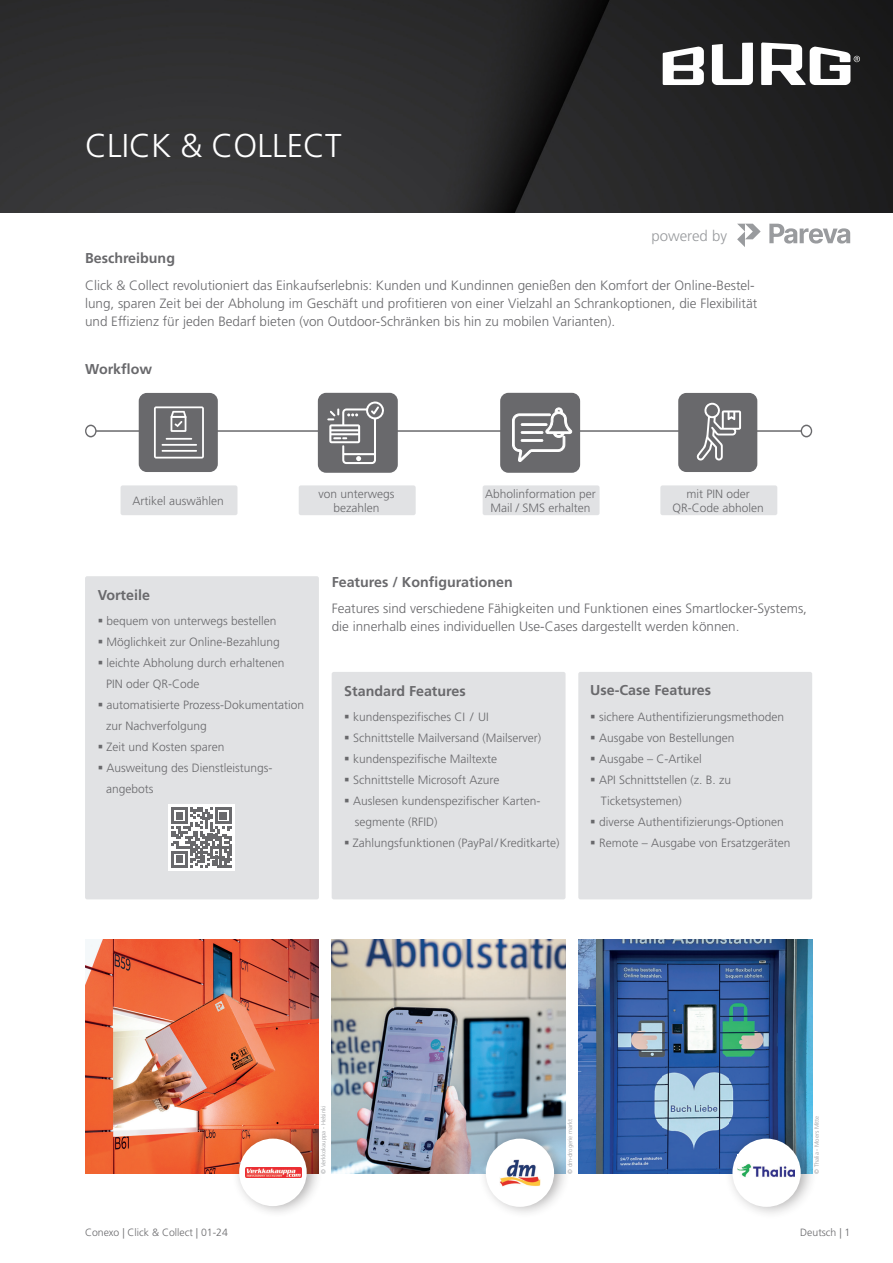
<style>
.page{position:relative;width:893px;height:1263px;background:#fff}
.page>*{position:absolute;margin:0;border:0;box-sizing:border-box;transform-origin:0 0}
.t1{font:300 33px "Frutiger LT Std";color:#fff}
.t2{font:300 15px "Frutiger LT Std";color:#999b9e}
.t3{font:700 14.25px "Frutiger LT Std";color:#69696c}
.t4{font:300 13.5px/18px "Frutiger LT Std";color:#69696c}
.t5{font:300 12px "Frutiger LT Std";color:#69696c}
.t6{font:300 10.5px "Frutiger LT Std";color:#69696c}
.t7{font:300 6px "Frutiger LT Std";color:#999b9e}
</style>
<div class="page">
<img style="left:0;top:0;width:893px;height:213px">
<svg style="left:712px;top:43px;width:41px;height:42px"></svg>
<svg style="left:663px;top:46px;width:41px;height:39px"></svg>
<svg style="left:761px;top:43px;width:99px;height:42px"></svg>
<svg style="left:737px;top:224px;width:24px;height:23px"></svg>
<svg style="left:769px;top:224px;width:81px;height:20px"></svg>
<div style="left:332px;top:672px;width:234px;height:227px;background:#e1e2e4;border-radius:2px"></div>
<hr style="left:91px;top:430px;width:716px;height:2px;background:#69696c">
<svg style="left:85px;top:425px;width:12px;height:12px"></svg>
<svg style="left:801px;top:425px;width:11px;height:12px"></svg>
<div style="left:139px;top:393px;width:79px;height:79px;background:#69696c;border-radius:8px"></div>
<svg style="left:154px;top:406px;width:50px;height:52px"></svg>
<hr style="left:166px;top:438px;width:26px;height:2px;background:#fff">
<div style="left:678px;top:393px;width:79px;height:79px;background:#69696c;border-radius:8px"></div>
<svg style="left:696px;top:403px;width:45px;height:58px"></svg>
<div style="left:578px;top:672px;width:234px;height:227px;background:#e1e2e4;border-radius:2px"></div>
<div style="left:121px;top:485px;width:116px;height:30px;background:#e1e2e4;border-radius:2px"></div>
<div style="left:299px;top:485px;width:117px;height:30px;background:#e1e2e4;border-radius:2px"></div>
<div style="left:483px;top:485px;width:117px;height:30px;background:#e1e2e4;border-radius:2px"></div>
<div style="left:660px;top:485px;width:117px;height:30px;background:#e1e2e4;border-radius:2px"></div>
<div style="left:85px;top:576px;width:234px;height:323px;background:#e1e2e4;border-radius:2px"></div>
<div style="left:168px;top:804px;width:67px;height:67px;background:#fff"></div>
<svg style="left:171px;top:807px;width:61px;height:61px"></svg>
<img style="left:85px;top:940px;width:234px;height:234px">
<img style="left:332px;top:940px;width:234px;height:234px">
<img style="left:578px;top:940px;width:234px;height:234px">
<div style="left:232px;top:1126px;width:91px;height:92px;background:#231f20;opacity:.38"></div>
<div style="left:239px;top:1138px;width:68px;height:68px;background:#fff;border-radius:50%"></div>
<img style="left:245px;top:1168px;width:57px;height:9px">
<div style="left:478px;top:1126px;width:93px;height:93px;background:#231f20;opacity:.38"></div>
<div style="left:486px;top:1138px;width:68px;height:69px;background:#fff;border-radius:50%"></div>
<img style="left:499px;top:1159px;width:41px;height:27px">
<div style="left:724px;top:1126px;width:94px;height:94px;background:#231f20;opacity:.38"></div>
<div style="left:732px;top:1138px;width:69px;height:69px;background:#fff;border-radius:50%"></div>
<img style="left:737px;top:1163px;width:57px;height:14px">
<div style="left:318px;top:393px;width:80px;height:80px;background:#69696c;border-radius:8px"></div>
<svg style="left:327px;top:401px;width:57px;height:63px"></svg>
<div style="left:500px;top:393px;width:80px;height:80px;background:#69696c;border-radius:8px"></div>
<svg style="left:512px;top:407px;width:61px;height:55px"></svg>
<p class="t1" style="left:85px;top:126px;width:258px">CLICK &amp; COLLECT</p>
<p class="t2" style="left:651px;top:228px;width:77px">powered by</p>
<p class="t3" style="left:85px;top:250px;width:91px">Beschreibung</p>
<p class="t4" style="left:85px;top:276px;width:674px">Click &amp; Collect revolutioniert das Einkaufserlebnis: Kunden und Kundinnen genießen den Komfort der Online-Bestel&shy;lung, sparen Zeit bei der Abholung im Geschäft und profitieren von einer Vielzahl an Schrankoptionen, die Flexibilität und Effizienz für jeden Bedarf bieten (von Outdoor-Schränken bis hin zu mobilen Varianten).</p>
<p class="t3" style="left:85px;top:360px;width:69px">Workflow</p>
<p class="t5" style="left:133px;top:494px;width:93px">Artikel auswählen</p>
<p class="t5" style="left:318px;top:487px;width:78px">von unterwegs</p>
<p class="t5" style="left:333px;top:501px;width:48px">bezahlen</p>
<p class="t5" style="left:485px;top:487px;width:112px">Abholinformation per</p>
<p class="t5" style="left:490px;top:501px;width:102px">Mail / SMS erhalten</p>
<p class="t5" style="left:686px;top:487px;width:65px">mit PIN oder</p>
<p class="t5" style="left:672px;top:501px;width:93px">QR-Code abholen</p>
<p class="t3" style="left:98px;top:587px;width:54px">Vorteile</p>
<p class="t5" style="left:98px;top:614px;width:180px">▪ bequem von unterwegs bestellen</p>
<p class="t5" style="left:98px;top:635px;width:184px">▪ Möglichkeit zur Online-Bezahlung</p>
<p class="t5" style="left:98px;top:656px;width:188px">▪ leichte Abholung durch erhaltenen</p>
<p class="t5" style="left:106px;top:677px;width:95px">PIN oder QR-Code</p>
<p class="t5" style="left:98px;top:698px;width:208px">▪ automatisierte Prozess-Dokumentation</p>
<p class="t5" style="left:106px;top:719px;width:102px">zur Nachverfolgung</p>
<p class="t5" style="left:98px;top:740px;width:128px">▪ Zeit und Kosten sparen</p>
<p class="t5" style="left:98px;top:761px;width:176px">▪ Ausweitung des Dienstleistungs-</p>
<p class="t5" style="left:106px;top:782px;width:49px">angebots</p>
<p class="t3" style="left:332px;top:573px;width:183px">Features / Konfigurationen</p>
<p class="t4" style="left:332px;top:600px;width:477px">Features sind verschiedene Fähigkeiten und Funktionen eines Smartlocker-Systems, die innerhalb eines individuellen Use-Cases dargestellt werden können.</p>
<p class="t3" style="left:344px;top:682px;width:123px">Standard Features</p>
<p class="t5" style="left:344px;top:710px;width:146px">▪ kundenspezifisches CI / UI</p>
<p class="t5" style="left:344px;top:731px;width:198px">▪ Schnittstelle Mailversand (Mailserver)</p>
<p class="t5" style="left:344px;top:752px;width:154px">▪ kundenspezifische Mailtexte</p>
<p class="t5" style="left:344px;top:773px;width:157px">▪ Schnittstelle Microsoft Azure</p>
<p class="t5" style="left:344px;top:794px;width:198px">▪ Auslesen kundenspezifischer Karten-</p>
<p class="t5" style="left:355px;top:815px;width:84px">segmente (RFID)</p>
<p class="t5" style="left:344px;top:836px;width:217px">▪ Zahlungsfunktionen (PayPal/Kreditkarte)</p>
<p class="t3" style="left:590px;top:682px;width:122px">Use-Case Features</p>
<p class="t5" style="left:590px;top:710px;width:195px">▪ sichere Authentifizierungsmethoden</p>
<p class="t5" style="left:590px;top:731px;width:146px">▪ Ausgabe von Bestellungen</p>
<p class="t5" style="left:590px;top:752px;width:113px">▪ Ausgabe – C-Artikel</p>
<p class="t5" style="left:590px;top:773px;width:142px">▪ API Schnittstellen (z. B. zu</p>
<p class="t5" style="left:601px;top:794px;width:82px">Ticketsystemen)</p>
<p class="t5" style="left:590px;top:815px;width:195px">▪ diverse Authentifizierungs-Optionen</p>
<p class="t5" style="left:590px;top:836px;width:202px">▪ Remote – Ausgabe von Ersatzgeräten</p>
<p class="t7" style="left:320px;top:1174px;width:70px;rotate:-90deg">© Verkkokauppa - Helsinki</p>
<p class="t7" style="left:567px;top:1174px;width:56px;rotate:-90deg">© dm-drogerie markt</p>
<p class="t7" style="left:813px;top:1174px;width:60px;rotate:-90deg">© Thalia - Moers Mitte</p>
<p class="t6" style="left:85px;top:1226px;width:144px">Conexo | Click &amp; Collect | 01-24</p>
<p class="t6" style="left:800px;top:1226px;width:52px">Deutsch | 1</p>
</div>
